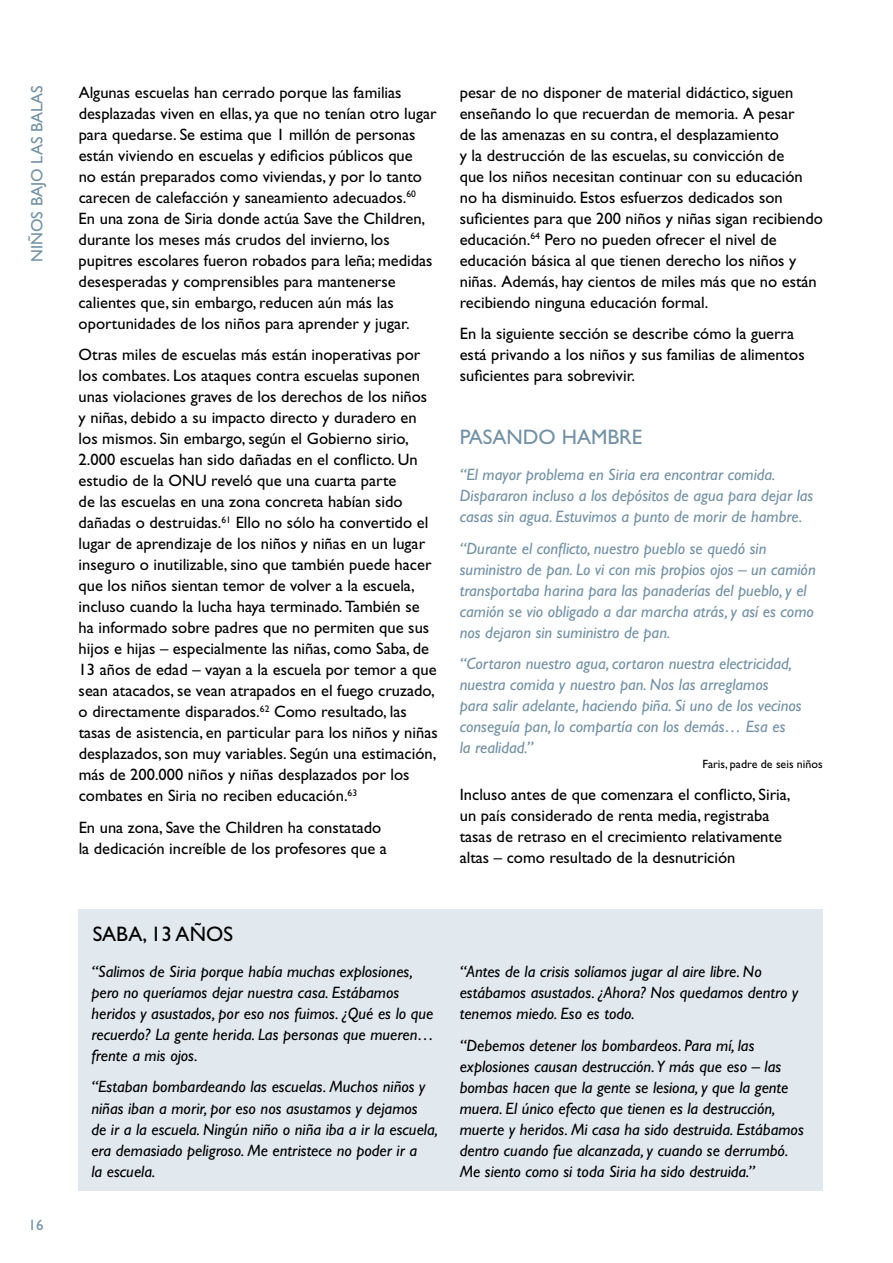
<style>
.page{position:relative;width:893px;height:1263px;background:#fff}
.page>*{position:absolute;margin:0;border:0;box-sizing:border-box;transform-origin:0 0}
.t1{font:21px "Gill Sans";color:#7391a5}
.t2{font:21px "Gill Sans";color:#000}
.t3{font:16.5px/21px "Gill Sans";color:#000}
.t4{font:italic 16.5px/21px "Gill Sans";color:#000}
.t5{font:italic 16.5px/21px "Gill Sans";color:#7391a5}
.t6{font:16.5px "Gill Sans";color:#7391a5}
.t7{font:15px "Gill Sans";color:#7391a5}
.t8{font:12px "Gill Sans";color:#000}
</style>
<div class="page">
<div style="left:79px;top:909px;width:744px;height:282px;background:#e1e8ee"></div>
<p class="t6" style="left:27px;top:262px;width:179px;rotate:-90deg">NIÑOS BAJO LAS BALAS</p>
<p class="t7" style="left:29px;top:1216px;width:16px">16</p>
<p class="t3" style="left:79px;top:82px;width:360px">Algunas escuelas han cerrado porque las familias desplazadas viven en ellas, ya que no tenían otro lugar para quedarse. Se estima que 1 millón de personas están viviendo en escuelas y edificios públicos que<br>no están preparados como viviendas, y por lo tanto carecen de calefacción y saneamiento adecuados.<sup>60<br></sup>En una zona de Siria donde actúa Save the Children, durante los meses más crudos del invierno, los pupitres escolares fueron robados para leña; medidas desesperadas y comprensibles para mantenerse calientes que, sin embargo, reducen aún más las oportunidades de los niños para aprender y jugar.</p>
<p class="t3" style="left:79px;top:344px;width:361px">Otras miles de escuelas más están inoperativas por los combates. Los ataques contra escuelas suponen unas violaciones graves de los derechos de los niños y niñas, debido a su impacto directo y duradero en los mismos. Sin embargo, según el Gobierno sirio, 2.000 escuelas han sido dañadas en el conflicto. Un estudio de la ONU reveló que una cuarta parte<br>de las escuelas en una zona concreta habían sido dañadas o destruidas.<sup>61</sup> Ello no sólo ha convertido el lugar de aprendizaje de los niños y niñas en un lugar inseguro o inutilizable, sino que también puede hacer que los niños sientan temor de volver a la escuela, incluso cuando la lucha haya terminado. También se ha informado sobre padres que no permiten que sus hijos e hijas – especialmente las niñas, como Saba, de 13 años de edad – vayan a la escuela por temor a que sean atacados, se vean atrapados en el fuego cruzado, o directamente disparados.<sup>62</sup> Como resultado, las tasas de asistencia, en particular para los niños y niñas desplazados, son muy variables. Según una estimación, más de 200.000 niños y niñas desplazados por los combates en Siria no reciben educación.<sup>63</sup></p>
<p class="t3" style="left:79px;top:817px;width:310px">En una zona, Save the Children ha constatado la dedicación increíble de los profesores que a</p>
<p class="t3" style="left:460px;top:82px;width:365px">pesar de no disponer de material didáctico, siguen enseñando lo que recuerdan de memoria. A pesar<br>de las amenazas en su contra, el desplazamiento<br>y la destrucción de las escuelas, su convicción de<br>que los niños necesitan continuar con su educación no ha disminuido. Estos esfuerzos dedicados son suficientes para que 200 niños y niñas sigan recibiendo educación.<sup>64</sup> Pero no pueden ofrecer el nivel de educación básica al que tienen derecho los niños y niñas. Además, hay cientos de miles más que no están recibiendo ninguna educación formal.</p>
<p class="t3" style="left:460px;top:323px;width:346px">En la siguiente sección se describe cómo la guerra está privando a los niños y sus familias de alimentos suficientes para sobrevivir.</p>
<p class="t1" style="left:460px;top:424px;width:184px">PASANDO HAMBRE</p>
<p class="t5" style="left:460px;top:464px;width:355px">“El mayor problema en Siria era encontrar comida.<br>Dispararon incluso a los depósitos de agua para dejar las casas sin agua. Estuvimos a punto de morir de hambre.</p>
<p class="t5" style="left:460px;top:538px;width:358px">“Durante el conflicto, nuestro pueblo se quedó sin suministro de pan. Lo vi con mis propios ojos – un camión transportaba harina para las panaderías del pueblo, y el camión se vio obligado a dar marcha atrás, y así es como nos dejaron sin suministro de pan.</p>
<p class="t5" style="left:460px;top:653px;width:343px">“Cortaron nuestro agua, cortaron nuestra electricidad, nuestra comida y nuestro pan. Nos las arreglamos<br>para salir adelante, haciendo piña. Si uno de los vecinos conseguía pan, lo compartía con los demás… Esa es<br>la realidad.”</p>
<p class="t8" style="left:702px;top:757px;width:122px">Faris, padre de seis niños</p>
<p class="t3" style="left:460px;top:784px;width:332px">Incluso antes de que comenzara el conflicto, Siria, un país considerado de renta media, registraba tasas de retraso en el crecimiento relativamente altas – como resultado de la desnutrición</p>
<p class="t2" style="left:93px;top:922px;width:142px">SABA, 13 AÑOS</p>
<p class="t4" style="left:91px;top:961px;width:344px">“Salimos de Siria porque había muchas explosiones, pero no queríamos dejar nuestra casa. Estábamos heridos y asustados, por eso nos fuimos. ¿Qué es lo que recuerdo? La gente herida. Las personas que mueren… frente a mis ojos.</p>
<p class="t4" style="left:91px;top:1076px;width:348px">“Estaban bombardeando las escuelas. Muchos niños y niñas iban a morir, por eso nos asustamos y dejamos<br>de ir a la escuela. Ningún niño o niña iba a ir la escuela, era demasiado peligroso. Me entristece no poder ir a<br>la escuela.</p>
<p class="t4" style="left:460px;top:961px;width:340px">“Antes de la crisis solíamos jugar al aire libre. No estábamos asustados. ¿Ahora? Nos quedamos dentro y tenemos miedo. Eso es todo.</p>
<p class="t4" style="left:460px;top:1034px;width:346px">“Debemos detener los bombardeos. Para mí, las explosiones causan destrucción. Y más que eso – las bombas hacen que la gente se lesiona, y que la gente muera. El único efecto que tienen es la destrucción, muerte y heridos. Mi casa ha sido destruida. Estábamos dentro cuando fue alcanzada, y cuando se derrumbó.<br>Me siento como si toda Siria ha sido destruida.”</p>
</div>
